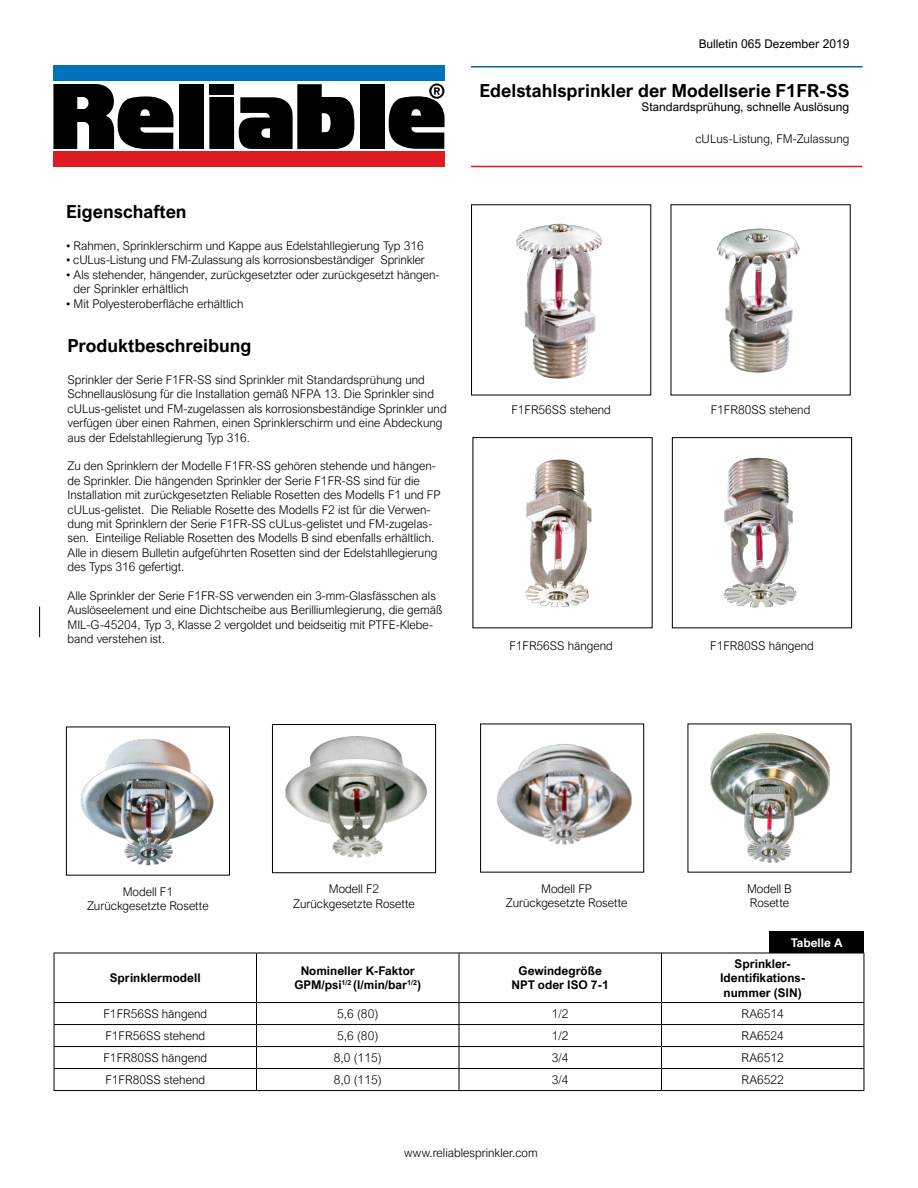
<style>
.page{position:relative;width:918px;height:1188px;background:#fff}
.page>*{position:absolute;margin:0;border:0;box-sizing:border-box;transform-origin:0 0}
.t1{font:700 18px "Arial Nova";color:#000}
.t2{font:300 12px/14.4px "Arial Nova";color:#000}
.t3{font:700 12px/14.4px "Arial Nova";color:#000;text-align:center}
.t4{font:12px "Arial Nova";color:#000}
.t5{font:700 12px "Arial Nova";color:#fff}
</style>
<div class="page">
<img style="left:717px;top:228px;width:83px;height:145px">
<img style="left:516px;top:223px;width:87px;height:156px">
<hr style="left:54px;top:953px;width:203px;height:1px;background:#000">
<hr style="left:54px;top:953px;width:1px;height:49px;background:#000">
<hr style="left:257px;top:953px;width:202px;height:1px;background:#000">
<hr style="left:256px;top:953px;width:1px;height:49px;background:#000">
<hr style="left:459px;top:953px;width:202px;height:1px;background:#000">
<hr style="left:459px;top:953px;width:1px;height:49px;background:#000">
<hr style="left:661px;top:953px;width:203px;height:1px;background:#000">
<hr style="left:661px;top:953px;width:1px;height:49px;background:#000">
<hr style="left:864px;top:953px;width:1px;height:49px;background:#000">
<hr style="left:54px;top:1002px;width:203px;height:1px;background:#000">
<hr style="left:257px;top:1002px;width:202px;height:1px;background:#000">
<hr style="left:459px;top:1002px;width:202px;height:1px;background:#000">
<hr style="left:661px;top:1002px;width:203px;height:1px;background:#000">
<hr style="left:54px;top:1024px;width:203px;height:1px;background:#000">
<hr style="left:257px;top:1024px;width:202px;height:1px;background:#000">
<hr style="left:459px;top:1024px;width:202px;height:1px;background:#000">
<hr style="left:661px;top:1024px;width:203px;height:1px;background:#000">
<hr style="left:54px;top:1046px;width:203px;height:1px;background:#000">
<hr style="left:257px;top:1046px;width:202px;height:1px;background:#000">
<hr style="left:459px;top:1046px;width:202px;height:1px;background:#000">
<hr style="left:661px;top:1046px;width:203px;height:1px;background:#000">
<hr style="left:54px;top:1068px;width:203px;height:1px;background:#000">
<svg style="left:54px;top:1003px;width:1px;height:87px"></svg>
<hr style="left:257px;top:1068px;width:202px;height:1px;background:#000">
<svg style="left:256px;top:1003px;width:1px;height:87px"></svg>
<hr style="left:459px;top:1068px;width:202px;height:1px;background:#000">
<svg style="left:459px;top:1003px;width:1px;height:87px"></svg>
<hr style="left:661px;top:1068px;width:203px;height:1px;background:#000">
<svg style="left:661px;top:1003px;width:1px;height:87px"></svg>
<svg style="left:864px;top:1003px;width:1px;height:87px"></svg>
<hr style="left:54px;top:1090px;width:203px;height:1px;background:#000">
<hr style="left:257px;top:1090px;width:202px;height:1px;background:#000">
<hr style="left:459px;top:1090px;width:202px;height:1px;background:#000">
<hr style="left:661px;top:1090px;width:203px;height:1px;background:#000">
<div style="left:770px;top:932px;width:94px;height:21px;background:#000"></div>
<img style="left:723px;top:457px;width:74px;height:151px">
<div style="left:672px;top:437px;width:180px;height:191px;border:1px solid #000"></div>
<img style="left:525px;top:459px;width:67px;height:149px">
<img style="left:66px;top:731px;width:164px;height:145px">
<img style="left:480px;top:723px;width:165px;height:150px">
<img style="left:688px;top:723px;width:163px;height:150px">
<img style="left:272px;top:729px;width:164px;height:145px">
<hr style="left:471px;top:66px;width:392px;height:2px;background:#0467a0">
<hr style="left:471px;top:166px;width:391px;height:1px;background:#e11b24">
<svg style="left:54px;top:83px;width:119px;height:66px"></svg>
<div style="left:179px;top:84px;width:25px;height:65px;background:#000"></div>
<div style="left:209px;top:97px;width:25px;height:52px;background:#000"></div>
<div style="left:209px;top:84px;width:25px;height:10px;background:#000"></div>
<div style="left:360px;top:84px;width:25px;height:65px;background:#000"></div>
<svg style="left:238px;top:84px;width:117px;height:66px"></svg>
<svg style="left:389px;top:84px;width:55px;height:65px"></svg>
<div style="left:54px;top:152px;width:390px;height:15px;background:#de1c24"></div>
<div style="left:54px;top:66px;width:390px;height:15px;background:#0072bc"></div>
<hr style="left:39px;top:607px;width:1px;height:30px;background:#000">
<p class="t4" style="left:699px;top:37px;width:152px">Bulletin 065 Dezember 2019</p>
<h1 class="t1" style="left:479px;top:80px;width:371px">Edelstahlsprinkler der Modellserie F1FR-SS</h1>
<p class="t4" style="left:642px;top:100px;width:209px">Standardsprühung, schnelle Auslösung</p>
<h1 class="t1" style="left:66px;top:201px;width:122px">Eigenschaften</h1>
<p class="t2" style="left:66px;top:238px;width:359px">• Rahmen, Sprinklerschirm und Kappe aus Edelstahllegierung Typ 316</p>
<p class="t2" style="left:66px;top:253px;width:360px">• cULus-Listung und FM-Zulassung als korrosionsbeständiger Sprinkler</p>
<p class="t2" style="left:74px;top:267px;width:368px;text-indent:-8px">• Als stehender, hängender, zurückgesetzter oder zurückgesetzt hängen&shy;der Sprinkler erhältlich</p>
<p class="t2" style="left:66px;top:296px;width:179px">• Mit Polyesteroberfläche erhältlich</p>
<h1 class="t1" style="left:68px;top:335px;width:186px">Produktbeschreibung</h1>
<p class="t2" style="left:68px;top:372px;width:381px">Sprinkler der Serie F1FR-SS sind Sprinkler mit Standardsprühung und Schnellauslösung für die Installation gemäß NFPA 13. Die Sprinkler sind cULus-gelistet und FM-zugelassen als korrosionsbeständige Sprinkler und verfügen über einen Rahmen, einen Sprinklerschirm und eine Abdeckung aus der Edelstahllegierung Typ 316.</p>
<p class="t2" style="left:68px;top:459px;width:375px">Zu den Sprinklern der Modelle F1FR-SS gehören stehende und hängen&shy;de Sprinkler. Die hängenden Sprinkler der Serie F1FR-SS sind für die Installation mit zurückgesetzten Reliable Rosetten des Modells F1 und FP cULus-gelistet. Die Reliable Rosette des Modells F2 ist für die Verwen&shy;dung mit Sprinklern der Serie F1FR-SS cULus-gelistet und FM-zugelas&shy;sen. Einteilige Reliable Rosetten des Modells B sind ebenfalls erhältlich.<br>Alle in diesem Bulletin aufgeführten Rosetten sind der Edelstahllegierung des Typs 316 gefertigt.</p>
<p class="t2" style="left:68px;top:588px;width:376px">Alle Sprinkler der Serie F1FR-SS verwenden ein 3-mm-Glasfässchen als Auslöseelement und eine Dichtscheibe aus Berilliumlegierung, die gemäß MIL-G-45204, Typ 3, Klasse 2 vergoldet und beidseitig mit PTFE-Klebe&shy;band verstehen ist.</p>
<p class="t2" style="left:695px;top:132px;width:155px">cULus-Listung, FM-Zulassung</p>
<p class="t2" style="left:511px;top:402px;width:101px">F1FR56SS stehend</p>
<p class="t2" style="left:711px;top:402px;width:101px">F1FR80SS stehend</p>
<p class="t2" style="left:509px;top:639px;width:105px">F1FR56SS hängend</p>
<p class="t2" style="left:710px;top:639px;width:105px">F1FR80SS hängend</p>
<p class="t2" style="left:87px;top:884px;width:123px;text-align:center">Modell F1<br>Zurückgesetzte Rosette</p>
<p class="t2" style="left:506px;top:881px;width:123px;text-align:center">Modell FP<br>Zurückgesetzte Rosette</p>
<p class="t2" style="left:747px;top:881px;width:46px">Modell B<br>Rosette</p>
<p class="t2" style="left:293px;top:882px;width:123px;text-align:center">Modell F2<br>Zurückgesetzte Rosette</p>
<p class="t5" style="left:791px;top:935px;width:53px">Tabelle A</p>
<p class="t3" style="left:110px;top:971px;width:92px">Sprinklermodell</p>
<p class="t3" style="left:295px;top:963px;width:128px">Nomineller K-Faktor<br>GPM/psi<sup>1/2</sup> (l/min/bar<sup>1/2</sup>)</p>
<p class="t3" style="left:512px;top:963px;width:99px">Gewindegröße<br>NPT oder ISO 7-1</p>
<p class="t3" style="left:720px;top:956px;width:87px">Sprinkler-<br>Identifikations&shy;nummer (SIN)</p>
<p class="t2" style="left:104px;top:1006px;width:105px">F1FR56SS hängend</p>
<p class="t2" style="left:337px;top:1006px;width:43px">5,6 (80)</p>
<p class="t2" style="left:552px;top:1006px;width:18px">1/2</p>
<p class="t2" style="left:741px;top:1006px;width:44px">RA6514</p>
<p class="t2" style="left:106px;top:1028px;width:101px">F1FR56SS stehend</p>
<p class="t2" style="left:337px;top:1028px;width:43px">5,6 (80)</p>
<p class="t2" style="left:552px;top:1028px;width:18px">1/2</p>
<p class="t2" style="left:741px;top:1028px;width:44px">RA6524</p>
<p class="t2" style="left:104px;top:1051px;width:105px">F1FR80SS hängend</p>
<p class="t2" style="left:334px;top:1051px;width:49px">8,0 (115)</p>
<p class="t2" style="left:552px;top:1051px;width:18px">3/4</p>
<p class="t2" style="left:741px;top:1051px;width:44px">RA6512</p>
<p class="t2" style="left:106px;top:1073px;width:101px">F1FR80SS stehend</p>
<p class="t2" style="left:334px;top:1073px;width:49px">8,0 (115)</p>
<p class="t2" style="left:552px;top:1073px;width:18px">3/4</p>
<p class="t2" style="left:741px;top:1073px;width:44px">RA6522</p>
<p class="t2" style="left:404px;top:1146px;width:135px">www.reliablesprinkler.com</p>
</div>
